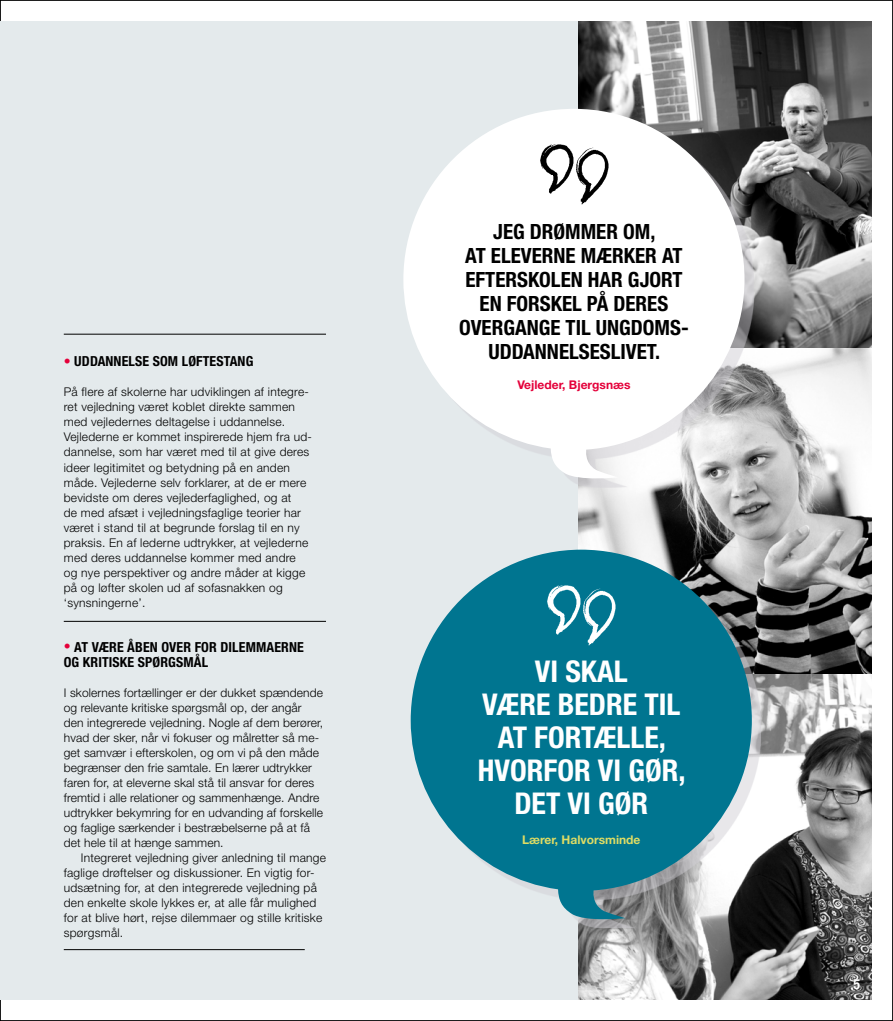
<style>
.page{position:relative;width:893px;height:1021px;background:#fff}
.page>*{position:absolute;margin:0;border:0;box-sizing:border-box;transform-origin:0 0}
.t1{font:700 condensed 30px "Helvetica Neue LT Std";color:#fff}
.t2{font:700 condensed 21px/24px "Helvetica Neue LT Std";color:#000;text-align:center}
.t3{font:700 condensed 13.8px/15px "Helvetica Neue LT Std";letter-spacing:.01em;color:#000}
.t4{font:700 condensed 13.8px "Helvetica Neue LT Std";color:#fff}
.t5{font:300 12px/15px "Helvetica Neue LT Std";letter-spacing:.02em;color:#000}
.t6{font:700 12px "Helvetica Neue LT Std";color:#e4003a}
.t7{font:700 12px "Helvetica Neue LT Std";color:#dfdc64}
.s1{color:#e4003a}
</style>
<div class="page">
<img style="left:578px;top:673px;width:294px;height:326px">
<svg style="left:578px;top:347px;width:294px;height:326px"></svg>
<svg style="left:578px;top:21px;width:294px;height:326px;background:#707070"></svg>
<div style="left:0;top:21px;width:578px;height:978px;background:#e4eaec"></div>
<div style="left:412px;top:118px;width:342px;height:369px;background:#d1cfd5;opacity:.5"></div>
<svg style="left:403px;top:109px;width:341px;height:372px;fill:#fff"></svg>
<img style="left:535px;top:139px;width:78px;height:67px">
<div style="left:420px;top:558px;width:341px;height:370px;background:#d1cfd5;opacity:.5"></div>
<svg style="left:411px;top:549px;width:341px;height:373px;fill:#007590"></svg>
<img style="left:542px;top:580px;width:79px;height:67px">
<hr style="left:64px;top:334px;width:262px;height:1px;background:#000">
<hr style="left:64px;top:949px;width:241px;height:1px;background:#000">
<hr style="left:64px;top:621px;width:262px;height:1px;background:#000">
<p class="t3" style="left:64px;top:354px;width:191px"><span class="s1">•</span> UDDANNELSE SOM LØFTESTANG</p>
<p class="t5" style="left:64px;top:384px;width:250px">På flere af skolerne har udviklingen af integre&shy;ret vejledning været koblet direkte sammen med vejledernes deltagelse i uddannelse.<br>Vejlederne er kommet inspirerede hjem fra ud&shy;dannelse, som har været med til at give deres ideer legitimitet og betydning på en anden måde. Vejlederne selv forklarer, at de er mere bevidste om deres vejlederfaglighed, og at<br>de med afsæt i vejledningsfaglige teorier har været i stand til at begrunde forslag til en ny praksis. En af lederne udtrykker, at vejlederne med deres uddannelse kommer med andre og nye perspektiver og andre måder at kigge på og løfter skolen ud af sofasnakken og ‘synsningerne’.</p>
<p class="t3" style="left:64px;top:639px;width:241px"><span class="s1">•</span> AT VÆRE ÅBEN OVER FOR DILEMMAERNE<br>OG KRITISKE SPØRGSMÅL</p>
<p class="t5" style="left:64px;top:684px;width:261px">I skolernes fortællinger er der dukket spændende og relevante kritiske spørgsmål op, der angår den integrerede vejledning. Nogle af dem berører, hvad der sker, når vi fokuser og målretter så me&shy;get samvær i efterskolen, og om vi på den måde begrænser den frie samtale. En lærer udtrykker faren for, at eleverne skal stå til ansvar for deres fremtid i alle relationer og sammenhænge. Andre udtrykker bekymring for en udvanding af forskelle og faglige særkender i bestræbelserne på at få det hele til at hænge sammen.</p>
<p class="t5" style="left:64px;top:849px;width:264px;text-indent:17px">Integreret vejledning giver anledning til mange faglige drøftelser og diskussioner. En vigtig for&shy;udsætning for, at den integrerede vejledning på den enkelte skole lykkes er, at alle får mulighed for at blive hørt, rejse dilemmaer og stille kritiske spørgsmål.</p>
<h2 class="t2" style="left:459px;top:219px;width:231px">JEG DRØMMER OM,<br>AT ELEVERNE MÆRKER AT<br>EFTERSKOLEN HAR GJORT<br>EN FORSKEL PÅ DERES<br>OVERGANGE TIL UNGDOMS-<br>UDDANNELSESLIVET.</h2>
<p class="t6" style="left:517px;top:377px;width:115px">Vejleder, Bjergsnæs</p>
<h1 class="t1" style="left:535px;top:652px;width:94px">VI SKAL</h1>
<h1 class="t1" style="left:482px;top:685px;width:5px">VÆRE</h1>
<h1 class="t1" style="left:558px;top:685px;width:124px">BEDRE TIL</h1>
<h1 class="t1" style="left:498px;top:718px;width:170px">AT FORTÆLLE,</h1>
<h1 class="t1" style="left:478px;top:751px;width:209px">HVORFOR VI GØR,</h1>
<h1 class="t1" style="left:514px;top:784px;width:135px">DET VI GØR</h1>
<p class="t7" style="left:522px;top:832px;width:120px">Lærer, Halvorsminde</p>
<p class="t4" style="left:853px;top:975px;width:8px">5</p>
</div>
